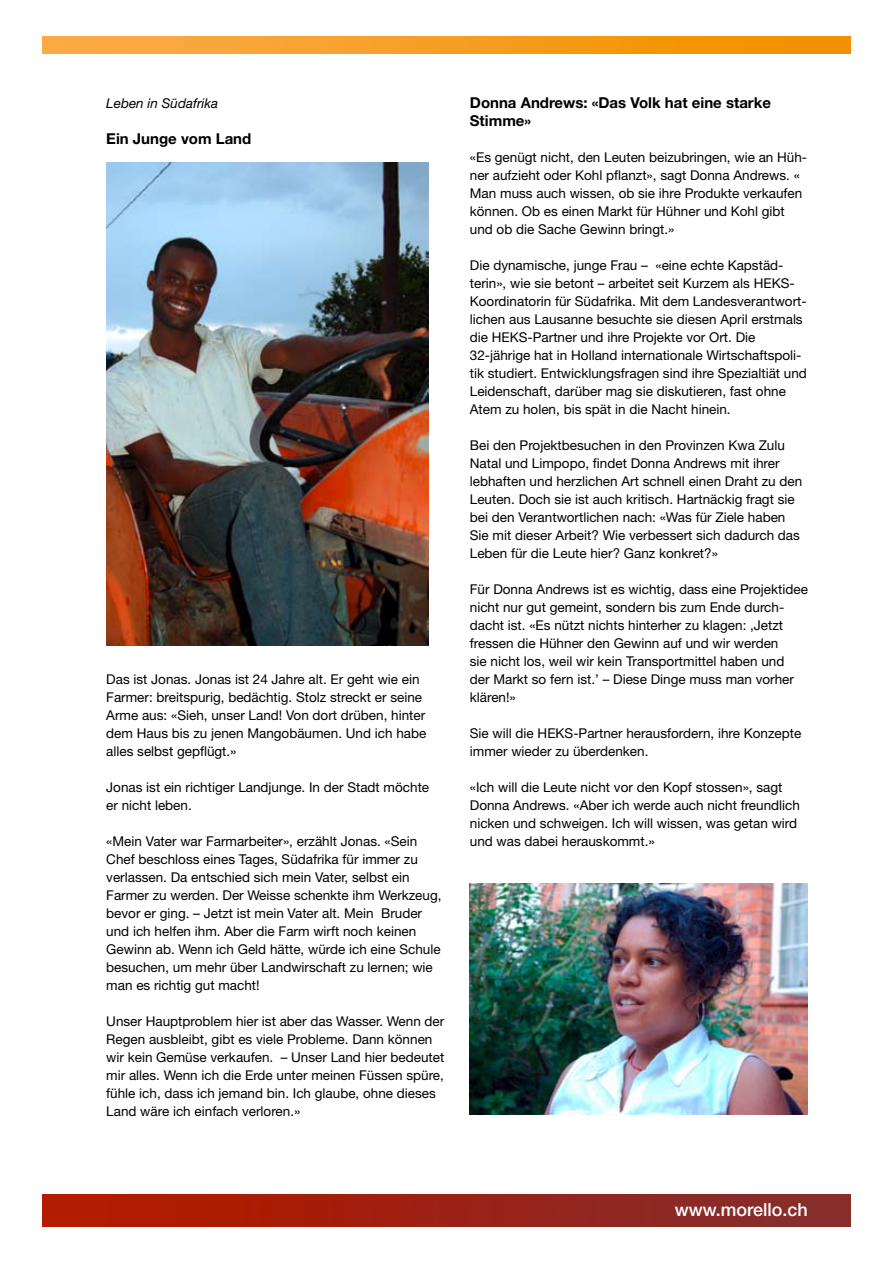
<style>
.page{position:relative;width:893px;height:1263px;background:#fff}
.page>*{position:absolute;margin:0;border:0;box-sizing:border-box;transform-origin:0 0}
.t1{font:500 18px "Helvetica Neue";color:#fff}
.t2{font:700 15px/18px "Helvetica Neue";color:#000}
.t3{font:13.5px/18px "Helvetica Neue";color:#000}
.t4{font:italic 13.5px "Helvetica Neue";color:#000}
</style>
<div class="page">
<img style="left:43px;top:37px;width:807px;height:16px">
<img style="left:43px;top:1194px;width:807px;height:32px">
<img style="left:470px;top:883px;width:338px;height:232px">
<img style="left:106px;top:162px;width:322px;height:484px">
<p class="t4" style="left:106px;top:95px;width:113px">Leben in Südafrika</p>
<p class="t2" style="left:106px;top:129px;width:147px">Ein Junge vom Land</p>
<p class="t3" style="left:106px;top:670px;width:322px">Das ist Jonas. Jonas ist 24 Jahre alt. Er geht wie ein Farmer: breitspurig, bedächtig. Stolz streckt er seine Arme aus: «Sieh, unser Land! Von dort drüben, hinter dem Haus bis zu jenen Mangobäumen. Und ich habe alles selbst gepflügt.»</p>
<p class="t3" style="left:106px;top:778px;width:324px">Jonas ist ein richtiger Landjunge. In der Stadt möchte er nicht leben.</p>
<p class="t3" style="left:106px;top:832px;width:337px">«Mein Vater war Farmarbeiter», erzählt Jonas. «Sein Chef beschloss eines Tages, Südafrika für immer zu verlassen. Da entschied sich mein Vater, selbst ein Farmer zu werden. Der Weisse schenkte ihm Werkzeug, bevor er ging. – Jetzt ist mein Vater alt. Mein Bruder und ich helfen ihm. Aber die Farm wirft noch keinen Gewinn ab. Wenn ich Geld hätte, würde ich eine Schule besuchen, um mehr über Landwirschaft zu lernen; wie man es richtig gut macht!</p>
<p class="t3" style="left:106px;top:1012px;width:340px">Unser Hauptproblem hier ist aber das Wasser. Wenn der Regen ausbleibt, gibt es viele Probleme. Dann können wir kein Gemüse verkaufen. – Unser Land hier bedeutet mir alles. Wenn ich die Erde unter meinen Füssen spüre, fühle ich, dass ich jemand bin. Ich glaube, ohne dieses Land wäre ich einfach verloren.»</p>
<p class="t2" style="left:470px;top:93px;width:303px">Donna Andrews: «Das Volk hat eine starke<br>Stimme»</p>
<p class="t3" style="left:470px;top:148px;width:339px">«Es genügt nicht, den Leuten beizubringen, wie an Hüh&shy;ner aufzieht oder Kohl pflanzt», sagt Donna Andrews. « Man muss auch wissen, ob sie ihre Produkte verkaufen können. Ob es einen Markt für Hühner und Kohl gibt und ob die Sache Gewinn bringt.»</p>
<p class="t3" style="left:470px;top:256px;width:339px">Die dynamische, junge Frau – «eine echte Kapstäd&shy;terin», wie sie betont – arbeitet seit Kurzem als HEKS-Koordinatorin für Südafrika. Mit dem Landesverantwort&shy;lichen aus Lausanne besuchte sie diesen April erstmals die HEKS-Partner und ihre Projekte vor Ort. Die 32-jährige hat in Holland internationale Wirtschaftspoli&shy;tik studiert. Entwicklungsfragen sind ihre Spezialtiät und Leidenschaft, darüber mag sie diskutieren, fast ohne Atem zu holen, bis spät in die Nacht hinein.</p>
<p class="t3" style="left:470px;top:436px;width:334px">Bei den Projektbesuchen in den Provinzen Kwa Zulu Natal und Limpopo, findet Donna Andrews mit ihrer lebhaften und herzlichen Art schnell einen Draht zu den Leuten. Doch sie ist auch kritisch. Hartnäckig fragt sie bei den Verantwortlichen nach: «Was für Ziele haben Sie mit dieser Arbeit? Wie verbessert sich dadurch das Leben für die Leute hier? Ganz konkret?»</p>
<p class="t3" style="left:470px;top:580px;width:340px">Für Donna Andrews ist es wichtig, dass eine Projektidee nicht nur gut gemeint, sondern bis zum Ende durch&shy;dacht ist. «Es nützt nichts hinterher zu klagen: ‚Jetzt fressen die Hühner den Gewinn auf und wir werden<br>sie nicht los, weil wir kein Transportmittel haben und<br>der Markt so fern ist.’ – Diese Dinge muss man vorher klären!»</p>
<p class="t3" style="left:470px;top:724px;width:333px">Sie will die HEKS-Partner herausfordern, ihre Konzepte immer wieder zu überdenken.</p>
<p class="t3" style="left:470px;top:778px;width:332px">«Ich will die Leute nicht vor den Kopf stossen», sagt Donna Andrews. «Aber ich werde auch nicht freundlich nicken und schweigen. Ich will wissen, was getan wird und was dabei herauskommt.»</p>
<h1 class="t1" style="left:675px;top:1199px;width:135px">www.morello.ch</h1>
</div>
